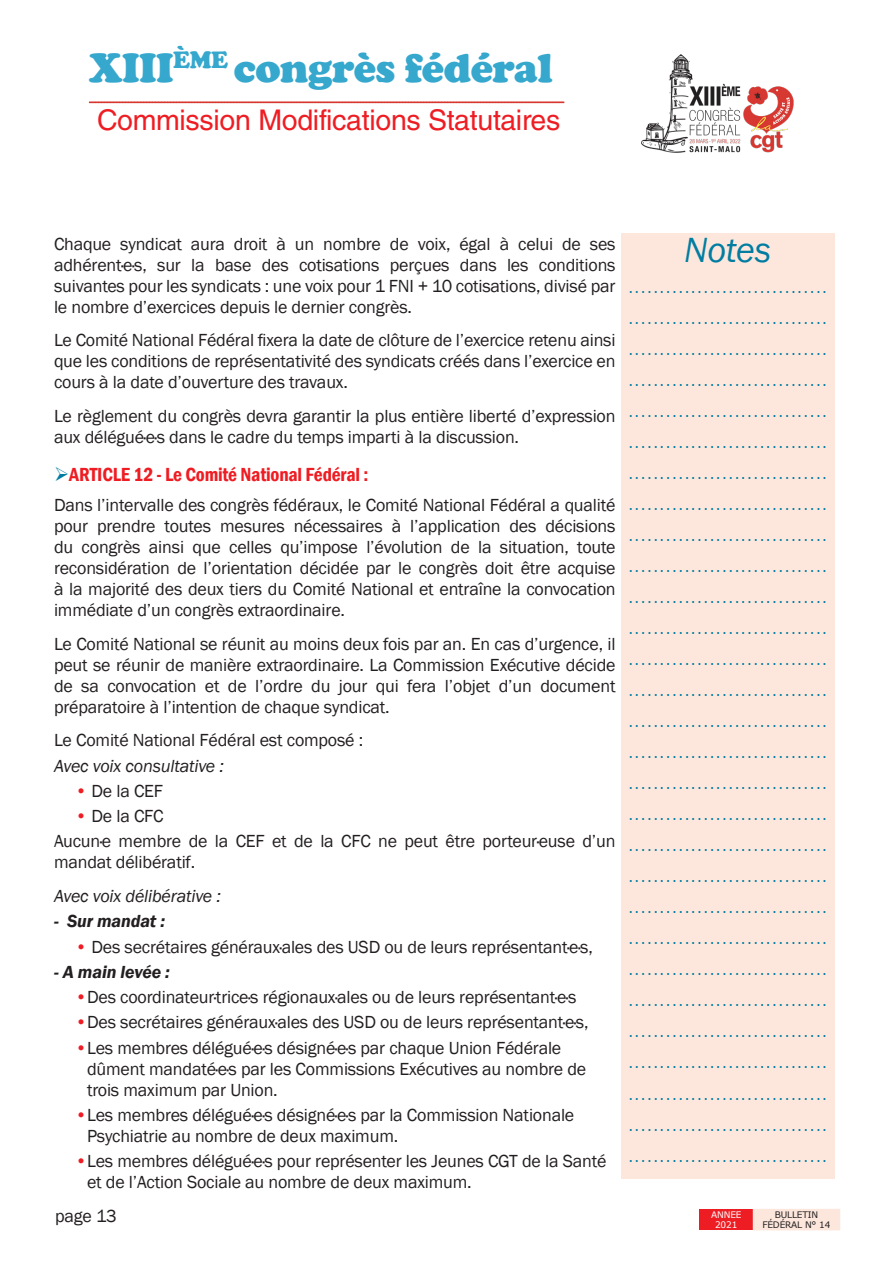
<style>
.page{position:relative;width:893px;height:1263px;background:#fff}
.page>*{position:absolute;margin:0;border:0;box-sizing:border-box;transform-origin:0 0}
.t1{font:900 42px "Cooper";letter-spacing:-.01em;color:#36a7cd}
.t2{font:italic 36px "Franklin Gothic";letter-spacing:-.005em;color:#017da2}
.t3{font:28.5px "Helvetica LT Std";letter-spacing:-.01em;color:#ee1d23}
.t4{font:300 22.5px/31px "Helvetica LT Std";color:#017da2;text-align:justify}
.item_statuts{font:600 condensed 19.5px "Franklin Gothic";letter-spacing:-.01em;color:#ee1d23}
.txt_courant{font:18px/21px "Franklin Gothic";letter-spacing:-.01em;color:#231f20}
.txt_courant-2{font:italic 18px "Franklin Gothic";letter-spacing:-.01em;color:#231f20}
.txt_courant-3{font:italic 600 18px "Franklin Gothic";letter-spacing:-.01em;color:#231f20}
.t5{font:9px/9.8px "Verdana";letter-spacing:-.02em;color:#231f20;text-align:center}
.t6{font:9px/9.8px "Verdana";letter-spacing:-.01em;color:#fff;text-align:center}
.s1{color:#017da2}
.s2{color:#ee1d23}
</style>
<div class="page">
<div style="left:699px;top:1209px;width:55px;height:21px;background:#ee1d23"></div>
<div style="left:753px;top:1209px;width:87px;height:21px;background:#fde7dc"></div>
<img style="left:641px;top:54px;width:152px;height:98px">
<svg style="left:89px;top:101px;width:475px;height:2px"></svg>
<div style="left:621px;top:233px;width:214px;height:945px;background:#fde7dc"></div>
<h1 class="t1" style="left:89px;top:44px;width:465px">XIII<sup>ÈME</sup> congrès fédéral</h1>
<h3 class="t3" style="left:97px;top:104px;width:465px">Commission Modifications Statutaires</h3>
<p class="txt_courant" style="left:54px;top:234px;width:563px;text-align:justify">Chaque syndicat aura droit à un nombre de voix, égal à celui de ses adhérent·e·s, sur la base des cotisations perçues dans les conditions suivantes pour les syndicats : une voix pour 1 FNI + 10 cotisations, divisé par le nombre d’exercices depuis le dernier congrès.</p>
<p class="txt_courant" style="left:54px;top:330px;width:563px;text-align:justify">Le Comité National Fédéral fixera la date de clôture de l’exercice retenu ainsi que les conditions de représentativité des syndicats créés dans l’exercice en cours à la date d’ouverture des travaux.</p>
<p class="txt_courant" style="left:54px;top:406px;width:563px">Le règlement du congrès devra garantir la plus entière liberté d’expression aux délégué·e·s dans le cadre du temps imparti à la discussion.</p>
<p class="item_statuts" style="left:54px;top:462px;width:316px"><span class="s1">➢</span>ARTICLE 12 - Le Comité National Fédéral :</p>
<p class="txt_courant" style="left:54px;top:495px;width:563px;text-align:justify">Dans l’intervalle des congrès fédéraux, le Comité National Fédéral a qualité pour prendre toutes mesures nécessaires à l’application des décisions du congrès ainsi que celles qu’impose l’évolution de la situation, toute reconsidération de l’orientation décidée par le congrès doit être acquise à la majorité des deux tiers du Comité National et entraîne la convocation immédiate d’un congrès extraordinaire.</p>
<p class="txt_courant" style="left:54px;top:633px;width:563px;text-align:justify">Le Comité National se réunit au moins deux fois par an. En cas d’urgence, il peut se réunir de manière extraordinaire. La Commission Exécutive décide de sa convocation et de l’ordre du jour qui fera l’objet d’un document préparatoire à l’intention de chaque syndicat.</p>
<p class="txt_courant" style="left:54px;top:730px;width:311px">Le Comité National Fédéral est composé :</p>
<p class="txt_courant-2" style="left:54px;top:754px;width:171px">Avec voix consultative :</p>
<p class="txt_courant" style="left:75px;top:781px;width:89px"><span class="s2">•</span> De la CEF</p>
<p class="txt_courant" style="left:75px;top:806px;width:90px"><span class="s2">•</span> De la CFC</p>
<p class="txt_courant" style="left:54px;top:831px;width:563px">Aucun·e membre de la CEF et de la CFC ne peut être porteur·euse d’un mandat délibératif.</p>
<p class="txt_courant-2" style="left:54px;top:885px;width:168px">Avec voix délibérative :</p>
<p class="txt_courant-3" style="left:54px;top:910px;width:113px">- Sur mandat :</p>
<p class="txt_courant" style="left:75px;top:936px;width:519px"><span class="s2">•</span> Des secrétaires généraux·ales des USD ou de leurs représentant·e·s,</p>
<p class="txt_courant-3" style="left:54px;top:960px;width:117px">- A main levée :</p>
<p class="txt_courant" style="left:75px;top:987px;width:503px"><span class="s2">•</span>Des coordinateur·trice·s régionaux·ales ou de leurs représentant·e·s</p>
<p class="txt_courant" style="left:75px;top:1012px;width:515px"><span class="s2">•</span>Des secrétaires généraux·ales des USD ou de leurs représentant·e·s,</p>
<p class="txt_courant" style="left:87px;top:1037px;width:501px;text-indent:-12px"><span class="s2">•</span>Les membres délégué·e·s désigné·e·s par chaque Union Fédérale dûment mandaté·e·s par les Commissions Exécutives au nombre de trois maximum par Union.</p>
<p class="txt_courant" style="left:87px;top:1105px;width:489px;text-indent:-12px"><span class="s2">•</span>Les membres délégué·e·s désigné·e·s par la Commission Nationale<br>Psychiatrie au nombre de deux maximum.</p>
<p class="txt_courant" style="left:87px;top:1151px;width:521px;text-indent:-12px"><span class="s2">•</span>Les membres délégué·e·s pour représenter les Jeunes CGT de la Santé et de l’Action Sociale au nombre de deux maximum.</p>
<p class="txt_courant" style="left:55px;top:1206px;width:63px">page 13</p>
<h2 class="t2" style="left:684px;top:228px;width:89px">Notes</h2>
<p class="t4" style="left:628px;top:270px;width:202px">................................ ................................ ................................ ................................ ................................ ................................ ................................ ................................ ................................ ................................ ................................ ................................ ................................ ................................ ................................ ................................ ................................ ................................ ................................ ................................ ................................ ................................ ................................ ................................ ................................ ................................ ................................ ................................ ................................</p>
<p class="t6" style="left:711px;top:1210px;width:32px">ANNEE<br>2021</p>
<p class="t5" style="left:762px;top:1210px;width:70px">BULLETIN<br>FÉDÉRAL N° 14</p>
</div>
